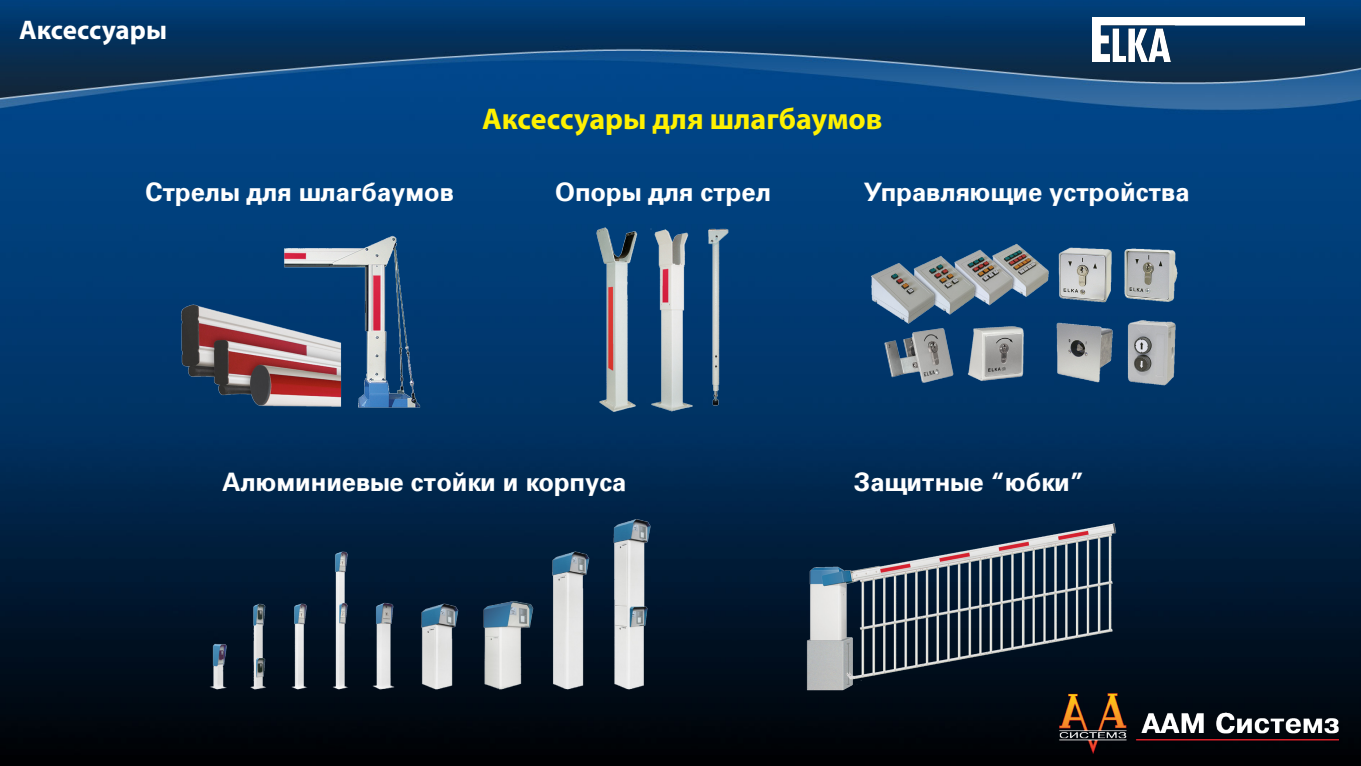
<style>
.page{position:relative;width:1361px;height:766px;background:#fff}
.page>*{position:absolute;margin:0;border:0;box-sizing:border-box;transform-origin:0 0}
.Заголовок{font:700 30px "Myriad Pro";color:#fff101}
.подпись{font:700 27px "Myriad Pro";color:#fff}
.Underline{font:700 25.5px "Partner";color:#fff}
</style>
<div class="page">
<img style="left:0;top:0;width:1361px;height:765px">
<img style="left:1092px;top:17px;width:212px;height:45px">
<img style="left:572px;top:198px;width:179px;height:225px">
<img style="left:191px;top:513px;width:478px;height:186px">
<img style="left:797px;top:513px;width:331px;height:186px">
<img style="left:866px;top:236px;width:318px;height:179px">
<img style="left:177px;top:226px;width:253px;height:190px">
<img style="left:1059px;top:693px;width:279px;height:60px">
<p class="подпись" style="left:19px;top:13px;width:149px">Аксессуары</p>
<p class="Underline" style="left:145px;top:177px;width:310px">Стрелы для шлагбаумов</p>
<p class="Заголовок" style="left:482px;top:99px;width:402px">Аксессуары для шлагбаумов</p>
<p class="Underline" style="left:555px;top:177px;width:217px">Опоры для стрел</p>
<p class="Underline" style="left:864px;top:177px;width:327px">Управляющие устройства</p>
<p class="Underline" style="left:222px;top:467px;width:406px">Алюминиевые стойки и корпуса</p>
<p class="Underline" style="left:853px;top:467px;width:232px">Защитные “юбки”</p>
</div>
